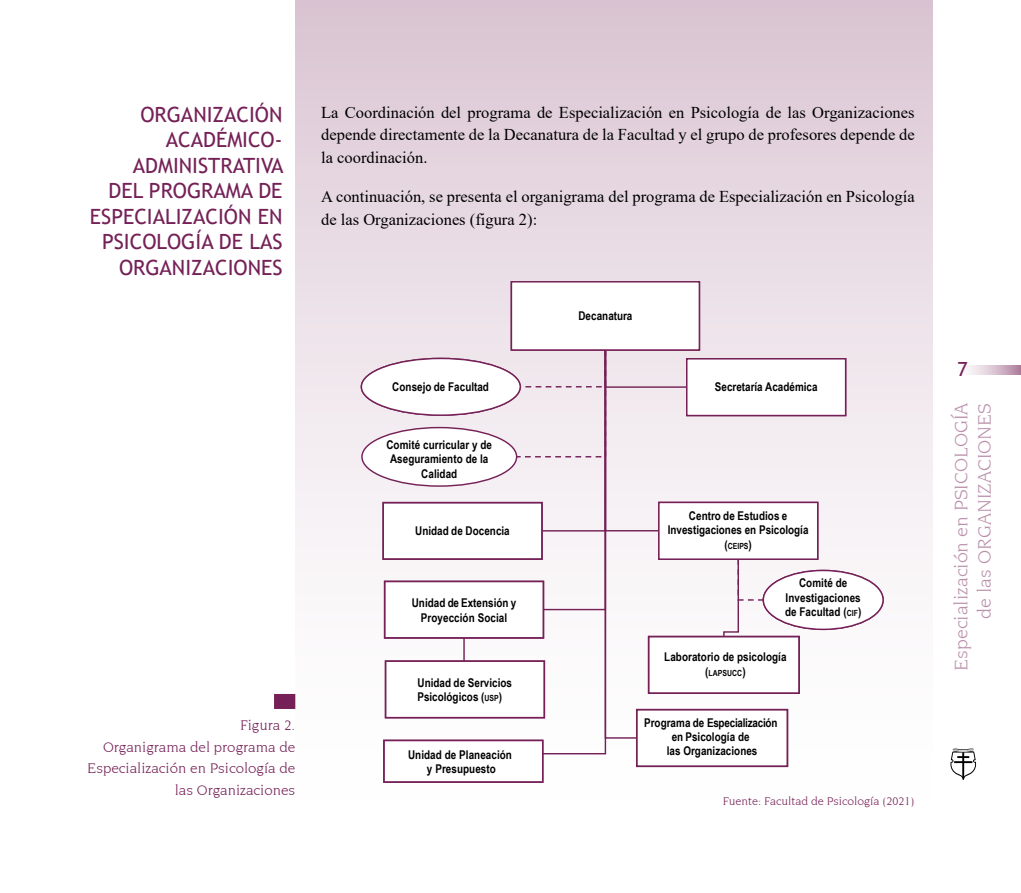
<style>
.page{position:relative;width:1021px;height:893px;background:#fff}
.page>*{position:absolute;margin:0;border:0;box-sizing:border-box;transform-origin:0 0}
.t1{font:21px/25.5px "Trebuchet MS";color:#752157;text-align:right}
.t2{font:19.5px/23.4px "Trident S Si";color:#ba90ab;text-align:right}
.t3{font:19.5px "Trebuchet MS";color:#752157}
.t4{font:16.5px/22.5px "Times New Roman";color:#000;text-align:justify}
.t5{font:15px/21.6px "Trident S Si";color:#752157;text-align:right}
.t6{font:700 12px/14.4px "Arial Narrow";letter-spacing:.005em;color:#000;text-align:center}
.t7{font:12px "Trident S Si";color:#752157}
.t8{font:700 8.4px "Arial Narrow";letter-spacing:.005em;color:#000}
.s1{font-size:8.4px}
.s2{font-size:12px}
</style>
<div class="page">
<div style="left:296px;top:0;width:636px;height:808px;background:linear-gradient(to bottom,#dcc8d5,#fff)"></div>
<svg style="left:968px;top:365px;width:52px;height:10px"></svg>
<svg style="left:950px;top:748px;width:26px;height:32px"></svg>
<div style="left:274px;top:694px;width:21px;height:15px;background:#752157"></div>
<hr style="left:463px;top:638px;width:2px;height:23px;background:#752157">
<svg style="left:722px;top:560px;width:42px;height:76px"></svg>
<svg style="left:515px;top:351px;width:173px;height:404px"></svg>
<div style="left:511px;top:282px;width:188px;height:68px;background:#fff"></div>
<div style="left:510px;top:281px;width:190px;height:70px;border:2px solid #752157"></div>
<div style="left:383px;top:503px;width:159px;height:56px;background:#fff"></div>
<div style="left:382px;top:502px;width:160px;height:58px;border:1px solid #752157"></div>
<div style="left:659px;top:502px;width:158px;height:57px;background:#fff"></div>
<div style="left:658px;top:502px;width:160px;height:58px;border:1px solid #752157"></div>
<div style="left:648px;top:636px;width:151px;height:57px;background:#fff"></div>
<div style="left:648px;top:636px;width:151px;height:58px;border:1px solid #752157"></div>
<div style="left:763px;top:570px;width:120px;height:59px;background:#fff;border-radius:50%"></div>
<div style="left:762px;top:570px;width:121px;height:60px;border:1px solid #752157;border-radius:50%"></div>
<div style="left:384px;top:581px;width:159px;height:57px;background:#fff"></div>
<div style="left:384px;top:581px;width:160px;height:58px;border:1px solid #752157"></div>
<div style="left:385px;top:661px;width:159px;height:57px;background:#fff"></div>
<div style="left:385px;top:660px;width:160px;height:58px;border:1px solid #752157"></div>
<div style="left:384px;top:740px;width:158px;height:42px;background:#fff"></div>
<div style="left:383px;top:740px;width:160px;height:43px;border:1px solid #752157"></div>
<div style="left:636px;top:710px;width:151px;height:56px;background:#fff"></div>
<div style="left:636px;top:709px;width:152px;height:58px;border:1px solid #752157"></div>
<div style="left:361px;top:358px;width:159px;height:57px;background:#fff;border-radius:50%"></div>
<div style="left:361px;top:358px;width:160px;height:58px;border:1px solid #752157;border-radius:50%"></div>
<div style="left:686px;top:359px;width:159px;height:56px;background:#fff"></div>
<div style="left:686px;top:358px;width:160px;height:58px;border:1px solid #752157"></div>
<div style="left:362px;top:428px;width:154px;height:58px;background:#fff;border-radius:50%"></div>
<div style="left:361px;top:427px;width:156px;height:60px;border:1px solid #752157;border-radius:50%"></div>
<h1 class="t1" style="left:90px;top:101px;width:195px">ORGANIZACIÓN<br>ACADÉMICO-<br>ADMINISTRATIVA<br>DEL PROGRAMA DE<br>ESPECIALIZACIÓN EN<br>PSICOLOGÍA DE LAS<br>ORGANIZACIONES</h1>
<p class="t5" style="left:87px;top:714px;width:209px">Figura 2.<br>Organigrama del programa de<br>Especialización en Psicología de las Organizaciones</p>
<h3 class="t4" style="left:321px;top:100px;width:595px">La Coordinación del programa de Especialización en Psicología de las Organizaciones depende directamente de la Decanatura de la Facultad y el grupo de profesores depende de la coordinación.</h3>
<h3 class="t4" style="left:321px;top:185px;width:595px">A continuación, se presenta el organigrama del programa de Especialización en Psicología de las Organizaciones (figura 2):</h3>
<p class="t6" style="left:578px;top:308px;width:56px">Decanatura</p>
<p class="t6" style="left:392px;top:378px;width:98px">Consejo de Facultad</p>
<p class="t6" style="left:714px;top:379px;width:104px">Secretaría Académica</p>
<p class="t6" style="left:386px;top:437px;width:107px">Comité curricular y de<br>Aseguramiento de la<br>Calidad</p>
<p class="t6" style="left:415px;top:523px;width:96px">Unidad de Docencia</p>
<p class="t6" style="left:412px;top:595px;width:106px">Unidad de Extensión y<br>Proyección Social</p>
<p class="t6" style="left:417px;top:675px;width:96px;text-align:left">Unidad de Servicios<br>Psicológicos (<span class="s1">USP</span>)</p>
<p class="t6" style="left:667px;top:508px;width:142px">Centro de Estudios e<br>Investigaciones en Psicología</p>
<p class="t8" style="left:724px;top:539px;width:29px"><span class="s2">(</span>CEIPS<span class="s2">)</span></p>
<p class="t6" style="left:785px;top:575px;width:78px">Comité de<br>Investigaciones de Facultad (<span class="s1">CIF</span>)</p>
<p class="t6" style="left:664px;top:649px;width:124px">Laboratorio de psicología</p>
<p class="t8" style="left:705px;top:666px;width:42px"><span class="s2">(</span>LAPSUCC<span class="s2">)</span></p>
<p class="t6" style="left:644px;top:714px;width:135px">Programa de Especialización en Psicología de</p>
<p class="t6" style="left:408px;top:747px;width:105px">Unidad de Planeación</p>
<p class="t6" style="left:666px;top:743px;width:92px">las Organizaciones</p>
<p class="t6" style="left:427px;top:761px;width:70px">y Presupuesto</p>
<p class="t7" style="left:722px;top:794px;width:193px">Fuente: Facultad de Psicología (2021)</p>
<h2 class="t3" style="left:957px;top:357px;width:12px">7</h2>
<h2 class="t2" style="left:949px;top:671px;width:270px;rotate:-90deg">Especialización en PSICOLOGÍA de las ORGANIZACIONES</h2>
</div>
